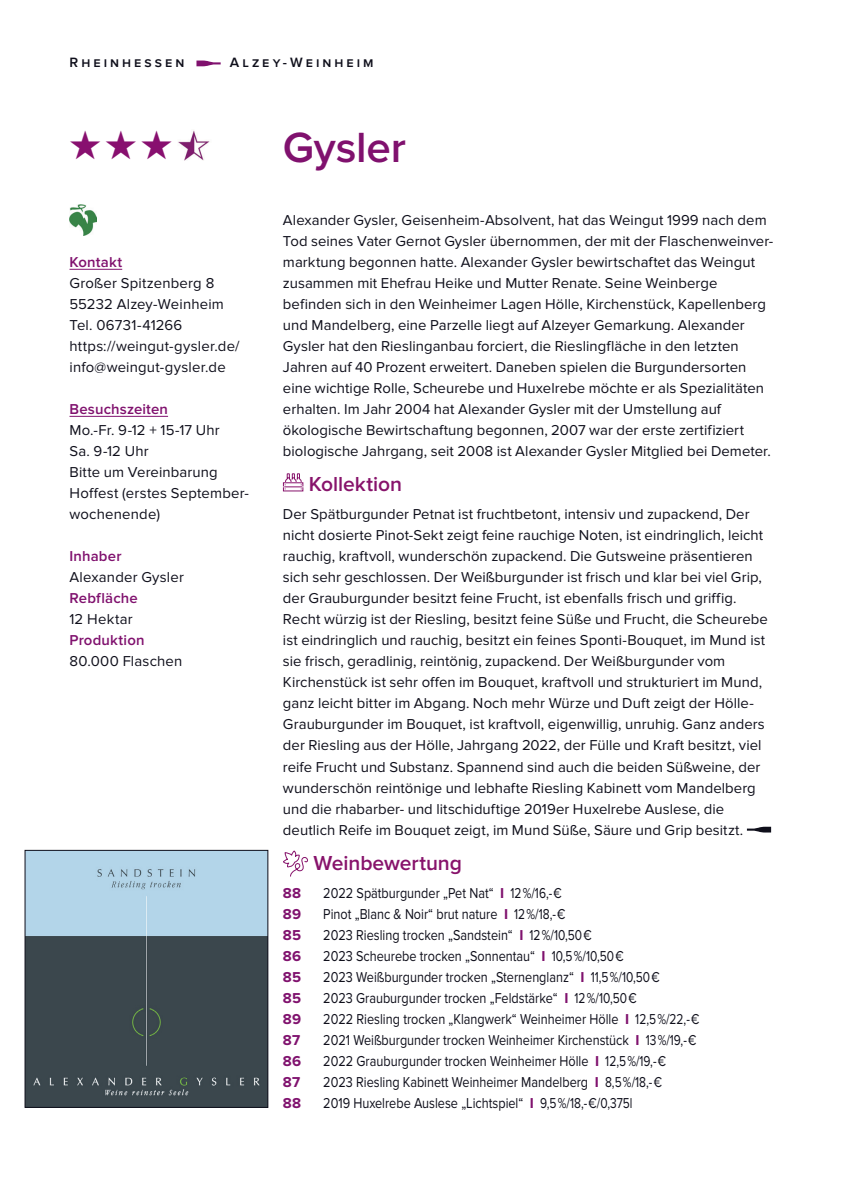
<style>
.page{position:relative;width:844px;height:1191px;background:#fff}
.page>*{position:absolute;margin:0;border:0;box-sizing:border-box;transform-origin:0 0}
.Champagner-Häuser{font:600 43.75px "Proxima Nova";color:#80116e}
.FL_Proxima-Nova_8_5p{font:600 21px "Proxima Nova";letter-spacing:-.005em;color:#87136b}
.Basistext{font:14.88px/21px "Proxima Nova";letter-spacing:.005em;color:#0f0f1b}
.Weine_in_Liste{font:14.88px "Proxima Nova";color:#0f0f1b;scale:.85 1}
.Inhaber{font:600 14.88px "Proxima Nova";letter-spacing:.01em;color:#80116e}
.Weine_in_Liste-2{font:700 14.88px "Proxima Nova";color:#80126e}
.Kontakt___Besuchszei{font:600 14.88px "Proxima Nova";letter-spacing:.015em;color:#80116e}
.Kopfzeile_Stadt{font:600 14px "Proxima Nova";letter-spacing:.22em;color:#0f0f1b}
.s1{font-weight:700;color:#80126e}
</style>
<div class="page">
<img style="left:27px;top:852px;width:239px;height:253px">
<div style="left:25px;top:850px;width:243px;height:257px;border:1px solid #0f0f1b"></div>
<svg style="left:282px;top:473px;width:22px;height:19px"></svg>
<svg style="left:746px;top:826px;width:24px;height:6px"></svg>
<svg style="left:283px;top:850px;width:25px;height:27px"></svg>
<svg style="left:196px;top:61px;width:24px;height:5px"></svg>
<hr style="left:69px;top:269px;width:53px;height:1px;background:#80116e">
<hr style="left:69px;top:416px;width:99px;height:1px;background:#80116e">
<img style="left:69px;top:204px;width:27px;height:32px">
<img style="left:178px;top:130px;width:32px;height:30px">
<p class="Kopfzeile_Stadt" style="left:69px;top:56px;width:116px">Rheinhessen</p>
<p class="Kopfzeile_Stadt" style="left:230px;top:56px;width:145px">Alzey-Weinheim</p>
<p class="Kontakt___Besuchszei" style="left:69px;top:255px;width:54px">Kontakt</p>
<p class="Basistext" style="left:69px;top:273px;width:146px">Großer Spitzenberg 8</p>
<p class="Basistext" style="left:69px;top:294px;width:156px">55232 Alzey-Weinheim</p>
<p class="Basistext" style="left:69px;top:315px;width:114px">Tel. 06731-41266</p>
<p class="Basistext" style="left:69px;top:336px;width:172px">https://weingut-gysler.de/</p>
<p class="Basistext" style="left:69px;top:357px;width:158px">info@weingut-gysler.de</p>
<p class="Kontakt___Besuchszei" style="left:69px;top:402px;width:100px">Besuchszeiten</p>
<p class="Basistext" style="left:69px;top:420px;width:152px">Mo.-Fr. 9-12 + 15-17 Uhr</p>
<p class="Basistext" style="left:69px;top:441px;width:81px">Sa. 9-12 Uhr</p>
<p class="Basistext" style="left:69px;top:462px;width:150px">Bitte um Vereinbarung</p>
<p class="Basistext" style="left:69px;top:483px;width:180px">Hoffest (erstes September&shy;wochenende)</p>
<p class="Inhaber" style="left:69px;top:549px;width:54px">Inhaber</p>
<p class="Basistext" style="left:69px;top:567px;width:116px">Alexander Gysler</p>
<p class="Inhaber" style="left:69px;top:591px;width:70px">Rebfläche</p>
<p class="Basistext" style="left:69px;top:609px;width:65px">12 Hektar</p>
<p class="Inhaber" style="left:69px;top:633px;width:76px">Produktion</p>
<p class="Basistext" style="left:69px;top:651px;width:114px">80.000 Flaschen</p>
<p class="Champagner-Häuser" style="left:283px;top:128px;width:124px">Gysler</p>
<p class="Basistext" style="left:283px;top:210px;width:492px">Alexander Gysler, Geisenheim-Absolvent, hat das Weingut 1999 nach dem Tod seines Vater Gernot Gysler übernommen, der mit der Flaschenweinver&shy;marktung begonnen hatte. Alexander Gysler bewirtschaftet das Weingut zusammen mit Ehefrau Heike und Mutter Renate. Seine Weinberge befinden sich in den Weinheimer Lagen Hölle, Kirchenstück, Kapellenberg und Mandelberg, eine Parzelle liegt auf Alzeyer Gemarkung. Alexander Gysler hat den Rieslinganbau forciert, die Rieslingfläche in den letzten Jahren auf 40 Prozent erweitert. Daneben spielen die Burgundersorten eine wichtige Rolle, Scheurebe und Huxelrebe möchte er als Spezialitäten erhalten. Im Jahr 2004 hat Alexander Gysler mit der Umstellung auf ökologische Bewirtschaftung begonnen, 2007 war der erste zertifiziert biologische Jahrgang, seit 2008 ist Alexander Gysler Mitglied bei Demeter.</p>
<p class="FL_Proxima-Nova_8_5p" style="left:308px;top:475px;width:95px">Kollektion</p>
<p class="Basistext" style="left:283px;top:504px;width:486px">Der Spätburgunder Petnat ist fruchtbetont, intensiv und zupackend, Der nicht dosierte Pinot-Sekt zeigt feine rauchige Noten, ist eindringlich, leicht rauchig, kraftvoll, wunderschön zupackend. Die Gutsweine präsentieren sich sehr geschlossen. Der Weißburgunder ist frisch und klar bei viel Grip, der Grauburgunder besitzt feine Frucht, ist ebenfalls frisch und griffig.<br>Recht würzig ist der Riesling, besitzt feine Süße und Frucht, die Scheurebe ist eindringlich und rauchig, besitzt ein feines Sponti-Bouquet, im Mund ist sie frisch, geradlinig, reintönig, zupackend. Der Weißburgunder vom Kirchenstück ist sehr offen im Bouquet, kraftvoll und strukturiert im Mund, ganz leicht bitter im Abgang. Noch mehr Würze und Duft zeigt der Hölle-Grauburgunder im Bouquet, ist kraftvoll, eigenwillig, unruhig. Ganz anders der Riesling aus der Hölle, Jahrgang 2022, der Fülle und Kraft besitzt, viel reife Frucht und Substanz. Spannend sind auch die beiden Süßweine, der wunderschön reintönige und lebhafte Riesling Kabinett vom Mandelberg und die rhabarber- und litschiduftige 2019er Huxelrebe Auslese, die deutlich Reife im Bouquet zeigt, im Mund Süße, Säure und Grip besitzt.</p>
<p class="FL_Proxima-Nova_8_5p" style="left:313px;top:853px;width:150px">Weinbewertung</p>
<p class="Weine_in_Liste-2" style="left:283px;top:884px;width:20px">88</p>
<p class="Weine_in_Liste" style="left:323px;top:884px;width:282px">2022 Spätburgunder „Pet Nat“ <span class="s1">I</span> 12%/16,-€</p>
<p class="Weine_in_Liste-2" style="left:283px;top:905px;width:20px">89</p>
<p class="Weine_in_Liste" style="left:323px;top:905px;width:286px">Pinot „Blanc &amp; Noir“ brut nature <span class="s1">I</span> 12%/18,-€</p>
<p class="Weine_in_Liste-2" style="left:283px;top:926px;width:20px">85</p>
<p class="Weine_in_Liste" style="left:323px;top:926px;width:317px">2023 Riesling trocken „Sandstein“ <span class="s1">I</span> 12%/10,50€</p>
<p class="Weine_in_Liste-2" style="left:283px;top:947px;width:20px">86</p>
<p class="Weine_in_Liste" style="left:323px;top:947px;width:355px">2023 Scheurebe trocken „Sonnentau“ <span class="s1">I</span> 10,5%/10,50€</p>
<p class="Weine_in_Liste-2" style="left:283px;top:968px;width:20px">85</p>
<p class="Weine_in_Liste" style="left:323px;top:968px;width:397px">2023 Weißburgunder trocken „Sternenglanz“ <span class="s1">I</span> 11,5%/10,50€</p>
<p class="Weine_in_Liste-2" style="left:283px;top:989px;width:20px">85</p>
<p class="Weine_in_Liste" style="left:323px;top:989px;width:370px">2023 Grauburgunder trocken „Feldstärke“ <span class="s1">I</span> 12%/10,50€</p>
<p class="Weine_in_Liste-2" style="left:283px;top:1010px;width:20px">89</p>
<p class="Weine_in_Liste" style="left:323px;top:1010px;width:444px">2022 Riesling trocken „Klangwerk“ Weinheimer Hölle <span class="s1">I</span> 12,5%/22,-€</p>
<p class="Weine_in_Liste-2" style="left:283px;top:1031px;width:19px">87</p>
<p class="Weine_in_Liste" style="left:323px;top:1031px;width:440px">2021 Weißburgunder trocken Weinheimer Kirchenstück <span class="s1">I</span> 13%/19,-€</p>
<p class="Weine_in_Liste-2" style="left:283px;top:1052px;width:20px">86</p>
<p class="Weine_in_Liste" style="left:323px;top:1052px;width:405px">2022 Grauburgunder trocken Weinheimer Hölle <span class="s1">I</span> 12,5%/19,-€</p>
<p class="Weine_in_Liste-2" style="left:283px;top:1073px;width:19px">87</p>
<p class="Weine_in_Liste" style="left:323px;top:1073px;width:400px">2023 Riesling Kabinett Weinheimer Mandelberg <span class="s1">I</span> 8,5%/18,-€</p>
<p class="Weine_in_Liste-2" style="left:283px;top:1094px;width:20px">88</p>
<p class="Weine_in_Liste" style="left:323px;top:1094px;width:365px">2019 Huxelrebe Auslese „Lichtspiel“ <span class="s1">I</span> 9,5%/18,-€/0,375l</p>
</div>
